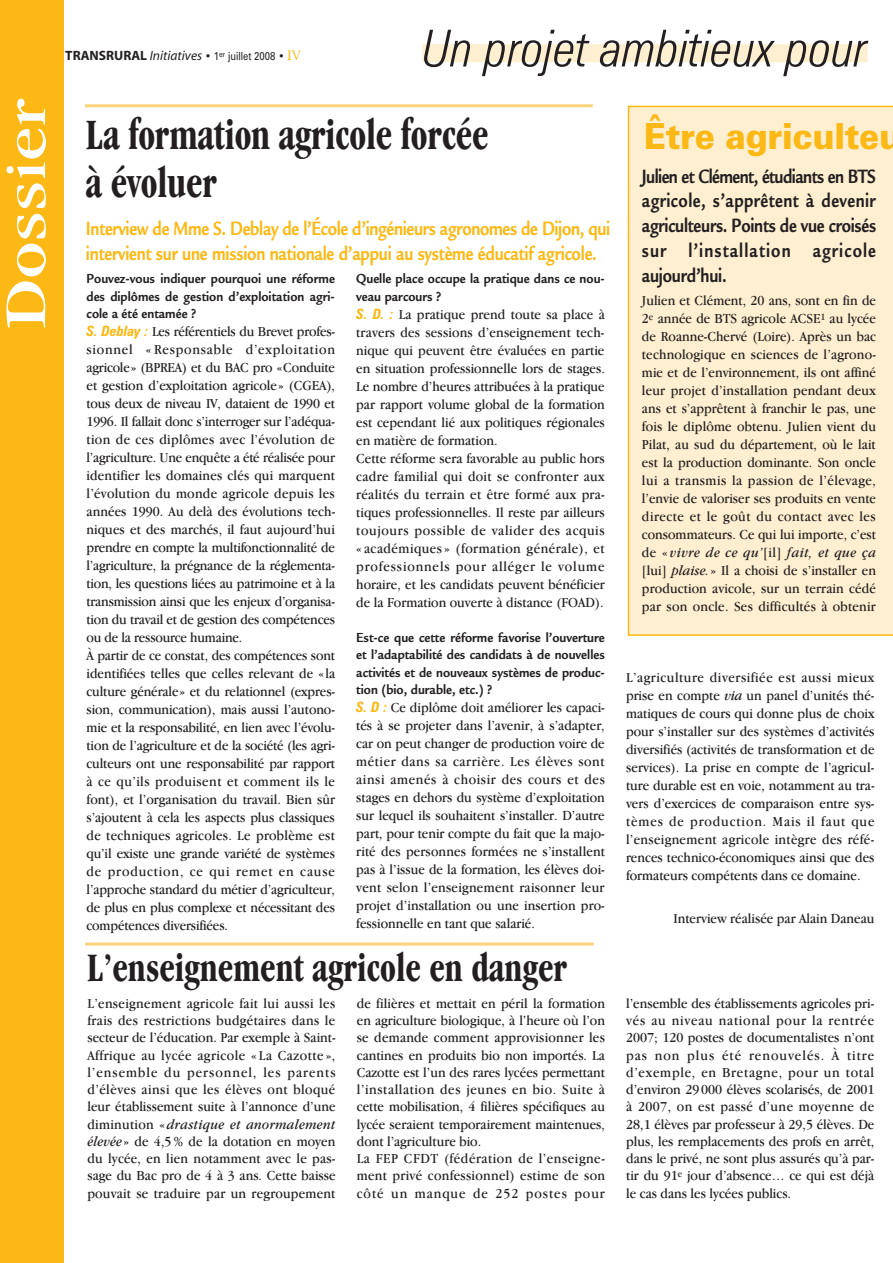
<style>
.page{position:relative;width:893px;height:1263px;background:#fff}
.page>*{position:absolute;margin:0;border:0;box-sizing:border-box;transform-origin:0 0}
.t1{font:condensed 60px "Garamond IT Cby BT";color:#fff;scale:1.5 1}
.t2{font:italic 300 condensed 51px "Zurich BT";color:#231f20}
.t3{font:700 condensed 45px/48px "Garamond IT Cby BT";letter-spacing:-.005em;color:#231f20;scale:.84 1}
.t4{font:700 condensed 42px "Garamond IT Cby BT";color:#231f20;scale:.85 1}
.t5{font:900 36px "Zurich BT";letter-spacing:-.01em;color:#fcb814;scale:.94 1}
.t6{font:700 21px/25.5px "Legacy Sans";letter-spacing:-.01em;color:#fcb814;scale:.8 1}
.t7{font:700 21px/24.8px "Legacy Sans";letter-spacing:.025em;color:#231f20;text-align:justify;scale:.8 1}
.t8{font:14.25px/18px "Garamond IT Cby BT";color:#231f20;text-align:justify;scale:.9 1}
.t9{font:700 14.25px/17.2px "Legacy Sans";color:#231f20;text-align:justify;scale:.9 1}
.t10{font:11.25px "Zurich BT";color:#231f20;scale:.85 1}
.s1{font-family:"Myriad";font-weight:700;font-size:13.5px}
.s2{font-family:"Myriad";font-style:italic;font-size:13.5px}
.s3{font-weight:700}
.s4{font-family:"Garamond IT Cby BT";font-weight:300;font-size:15px;color:#fcb814}
.s5{font-family:"Zurich BT";font-weight:700;font-style:italic;font-stretch:condensed;color:#fcb814}
.s6{font-style:italic}
</style>
<div class="page">
<div style="left:0;top:0;width:64px;height:1263px;background:#fcb814"></div>
<hr style="left:85px;top:942px;width:509px;height:3px;background:#fed17b">
<hr style="left:85px;top:104px;width:508px;height:3px;background:#fed17b">
<div style="left:628px;top:106px;width:265px;height:530px;background:#feefd0"></div>
<div style="left:422px;top:44px;width:445px;height:18px;background:#feefd0"></div>
<h1 class="t1" style="left:7px;top:329px;width:155px;rotate:-90deg">Dossier</h1>
<p class="t10" style="left:65px;top:52px;width:278px"><span class="s1">TRANSRURAL</span> <span class="s2">Initiatives</span> <span class="s3">•</span> 1<sup>er</sup> juillet 2008 <span class="s3">•</span> <span class="s4">IV</span></p>
<h2 class="t2" style="left:422px;top:30px;width:447px">Un projet ambitieux pour</h2>
<h3 class="t3" style="left:86px;top:116px;width:481px">La formation agricole forcée à évoluer</h3>
<h3 class="t6" style="left:86px;top:217px;width:657px">Interview de Mme S. Deblay de l’École d’ingénieurs agronomes de Dijon, qui intervient sur une mission nationale d’appui au système éducatif agricole.</h3>
<p class="t9" style="left:87px;top:272px;width:277px">Pouvez-vous indiquer pourquoi une réforme des diplômes de gestion d’exploitation agri&shy;cole a été entamée ?</p>
<p class="t8" style="left:87px;top:324px;width:278px;text-align:left"><span class="s5">S. Deblay :</span> Les référentiels du Brevet profes&shy;sionnel « Responsable d’exploitation agricole» (BPREA) et du BAC pro «Conduite et gestion d’exploitation agricole» (CGEA), tous deux de niveau IV, dataient de 1990 et 1996. Il fallait donc s’interroger sur l’adéqua&shy;tion de ces diplômes avec l’évolution de l’agriculture. Une enquête a été réalisée pour identifier les domaines clés qui marquent l’évolution du monde agricole depuis les années 1990. Au delà des évolutions tech&shy;niques et des marchés, il faut aujourd’hui prendre en compte la multifonctionnalité de l’agriculture, la prégnance de la réglementa&shy;tion, les questions liées au patrimoine et à la transmission ainsi que les enjeux d’organisa&shy;tion du travail et de gestion des compétences ou de la ressource humaine.<br>À partir de ce constat, des compétences sont identifiées telles que celles relevant de «la culture générale» et du relationnel (expres&shy;sion, communication), mais aussi l’autono&shy;mie et la responsabilité, en lien avec l’évolu&shy;tion de l’agriculture et de la société (les agri&shy;culteurs ont une responsabilité par rapport à ce qu’ils produisent et comment ils le font), et l’organisation du travail. Bien sûr s’ajoutent à cela les aspects plus classiques de techniques agricoles. Le problème est qu’il existe une grande variété de systèmes de production, ce qui remet en cause l’approche standard du métier d’agriculteur, de plus en plus complexe et nécessitant des compétences diversifiées.</p>
<p class="t9" style="left:356px;top:272px;width:278px">Quelle place occupe la pratique dans ce nou&shy;veau parcours ?</p>
<p class="t8" style="left:356px;top:307px;width:278px;text-align:left"><span class="s5">S. D. :</span> La pratique prend toute sa place à travers des sessions d’enseignement tech&shy;nique qui peuvent être évaluées en partie en situation professionnelle lors de stages.<br>Le nombre d’heures attribuées à la pratique par rapport volume global de la formation est cependant lié aux politiques régionales en matière de formation.<br>Cette réforme sera favorable au public hors cadre familial qui doit se confronter aux réalités du terrain et être formé aux pra&shy;tiques professionnelles. Il reste par ailleurs toujours possible de valider des acquis « académiques » (formation générale), et professionnels pour alléger le volume horaire, et les candidats peuvent bénéficier de la Formation ouverte à distance (FOAD).</p>
<p class="t9" style="left:356px;top:630px;width:278px">Est-ce que cette réforme favorise l’ouverture et l’adaptabilité des candidats à de nouvelles activités et de nouveaux systèmes de produc&shy;tion (bio, durable, etc.) ?</p>
<p class="t8" style="left:356px;top:700px;width:278px"><span class="s5">S. D :</span> Ce diplôme doit améliorer les capaci&shy;tés à se projeter dans l’avenir, à s’adapter, car on peut changer de production voire de métier dans sa carrière. Les élèves sont ainsi amenés à choisir des cours et des stages en dehors du système d’exploitation sur lequel ils souhaitent s’installer. D’autre part, pour tenir compte du fait que la majo&shy;rité des personnes formées ne s’installent pas à l’issue de la formation, les élèves doi&shy;vent selon l’enseignement raisonner leur projet d’installation ou une insertion pro&shy;fessionnelle en tant que salarié.</p>
<h3 class="t4" style="left:87px;top:955px;width:567px">L’enseignement agricole en danger</h3>
<h3 class="t5" style="left:644px;top:124px;width:275px">Être agriculteu</h3>
<h3 class="t7" style="left:642px;top:166px;width:295px">Julien et Clément, étudiants en BTS agricole, s’apprêtent à devenir agriculteurs. Points de vue croisés sur l’installation agricole aujourd’hui.</h3>
<p class="t8" style="left:642px;top:293px;width:262px">Julien et Clément, 20 ans, sont en fin de 2<sup>e</sup> année de BTS agricole ACSE<sup>1</sup> au lycée de Roanne-Chervé (Loire). Après un bac technologique en sciences de l’agrono&shy;mie et de l’environnement, ils ont affiné leur projet d’installation pendant deux ans et s’apprêtent à franchir le pas, une fois le diplôme obtenu. Julien vient du Pilat, au sud du département, où le lait est la production dominante. Son oncle lui a transmis la passion de l’élevage, l’envie de valoriser ses produits en vente directe et le goût du contact avec les consommateurs. Ce qui lui importe, c’est de « <span class="s6">vivre de ce qu’</span>[il] <span class="s6">fait, et que ça </span>[lui] <span class="s6">plaise.</span> » Il a choisi de s’installer en production avicole, sur un terrain cédé par son oncle. Ses difficultés à obtenir</p>
<p class="t8" style="left:626px;top:670px;width:278px">L’agriculture diversifiée est aussi mieux prise en compte <span class="s6">via</span> un panel d’unités thé&shy;matiques de cours qui donne plus de choix pour s’installer sur des systèmes d’activités diversifiés (activités de transformation et de services). La prise en compte de l’agricul&shy;ture durable est en voie, notamment au tra&shy;vers d’exercices de comparaison entre sys&shy;tèmes de production. Mais il faut que l’enseignement agricole intègre des réfé&shy;rences technico-économiques ainsi que des formateurs compétents dans ce domaine.</p>
<p class="t8" style="left:673px;top:911px;width:225px">Interview réalisée par Alain Daneau</p>
<p class="t8" style="left:87px;top:996px;width:277px;line-height:17.2px">L’enseignement agricole fait lui aussi les frais des restrictions budgétaires dans le secteur de l’éducation. Par exemple à Saint-Affrique au lycée agricole « La Cazotte », l’ensemble du personnel, les parents d’élèves ainsi que les élèves ont bloqué leur établissement suite à l’annonce d’une diminution « <span class="s6">drastique et anormalement élevée</span> » de 4,5% de la dotation en moyen du lycée, en lien notamment avec le pas&shy;sage du Bac pro de 4 à 3 ans. Cette baisse pouvait se traduire par un regroupement</p>
<p class="t8" style="left:357px;top:996px;width:277px;line-height:17.2px;text-align:left">de filières et mettait en péril la formation en agriculture biologique, à l’heure où l’on se demande comment approvisionner les cantines en produits bio non importés. La Cazotte est l’un des rares lycées permettant l’installation des jeunes en bio. Suite à cette mobilisation, 4 filières spécifiques au lycée seraient temporairement maintenues, dont l’agriculture bio.<br>La FEP CFDT (fédération de l’enseigne&shy;ment privé confessionnel) estime de son côté un manque de 252 postes pour</p>
<p class="t8" style="left:626px;top:996px;width:277px;line-height:17.2px">l’ensemble des établissements agricoles pri&shy;vés au niveau national pour la rentrée 2007; 120 postes de documentalistes n’ont pas non plus été renouvelés. À titre d’exemple, en Bretagne, pour un total d’environ 29000 élèves scolarisés, de 2001 à 2007, on est passé d’une moyenne de 28,1 élèves par professeur à 29,5 élèves. De plus, les remplacements des profs en arrêt, dans le privé, ne sont plus assurés qu’à par&shy;tir du 91<sup>e</sup> jour d’absence… ce qui est déjà le cas dans les lycées publics.</p>
</div>
